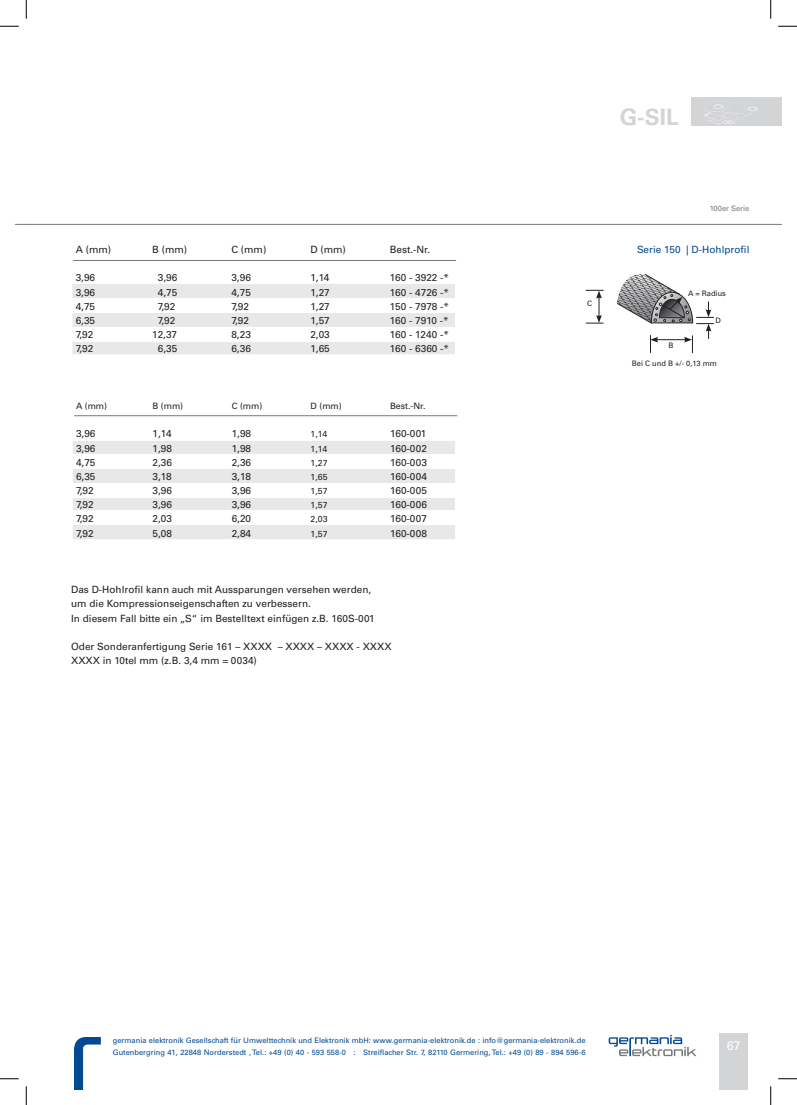
<style>
.page{position:relative;width:797px;height:1105px;background:#fff}
.page>*{position:absolute;margin:0;border:0;box-sizing:border-box;transform-origin:0 0}
.t1{font:700 22.5px "Univers LT Std";color:#d3d4d6}
.t2{font:12.5px "Univers LT Std";color:#fff}
.t3{font:10px/14.1px "Univers LT Std";color:#231f20}
.t4{font:10px "Univers LT Std";color:#014990}
.t5{font:8.75px/14.1px "Univers LT Std";color:#231f20;text-align:justify}
.t6{font:7.5px/11.2px "Univers LT Std";color:#014990}
.t7{font:7.5px "Univers LT Std";color:#231f20}
.t8{font:7.5px "Univers LT Std";color:#76787b}
</style>
<div class="page">
<hr style="left:26px;top:224px;width:755px;height:1px;background:#76787b">
<div style="left:719px;top:1033px;width:28px;height:56px;background:#d3d4d6"></div>
<img style="left:74px;top:1038px;width:27px;height:51px">
<svg style="left:608px;top:1035px;width:88px;height:21px"></svg>
<div style="left:691px;top:97px;width:90px;height:28px;background:#d3d4d6"></div>
<img style="left:703px;top:103px;width:55px;height:22px">
<div style="left:73px;top:442px;width:381px;height:97px;background:#e7e8e9"></div>
<div style="left:73px;top:441px;width:382px;height:98px;border:1px solid #e7e8e9"></div>
<div style="left:69px;top:455px;width:391px;height:14px;background:#fff"></div>
<div style="left:66px;top:483px;width:393px;height:14px;background:#fff"></div>
<div style="left:68px;top:511px;width:394px;height:14px;background:#fff"></div>
<hr style="left:74px;top:415px;width:383px;height:1px;background:#76787b">
<div style="left:73px;top:285px;width:381px;height:69px;background:#e7e8e9"></div>
<div style="left:72px;top:284px;width:383px;height:70px;border:1px solid #e7e8e9"></div>
<div style="left:69px;top:299px;width:390px;height:14px;background:#fff"></div>
<div style="left:66px;top:327px;width:393px;height:14px;background:#fff"></div>
<hr style="left:73px;top:260px;width:383px;height:1px;background:#76787b">
<svg style="left:586px;top:290px;width:17px;height:34px"></svg>
<svg style="left:617px;top:274px;width:97px;height:79px"></svg>
<svg style="left:0;top:25px;width:19px;height:2px"></svg>
<svg style="left:778px;top:25px;width:19px;height:2px"></svg>
<svg style="left:0;top:1078px;width:19px;height:1px"></svg>
<svg style="left:778px;top:1078px;width:19px;height:1px"></svg>
<svg style="left:25px;top:0;width:2px;height:19px"></svg>
<svg style="left:25px;top:1086px;width:2px;height:19px"></svg>
<svg style="left:770px;top:0;width:1px;height:19px"></svg>
<svg style="left:770px;top:1086px;width:1px;height:19px"></svg>
<h1 class="t1" style="left:619px;top:109px;width:60px">G-SIL</h1>
<p class="t8" style="left:709px;top:205px;width:41px">100er Serie</p>
<p class="t3" style="left:76px;top:243px;width:37px">A (mm)</p>
<p class="t4" style="left:637px;top:246px;width:114px">Serie 150 | D-Hohlprofil</p>
<p class="t3" style="left:76px;top:271px;width:21px">3,96<br>3,96<br>4,75<br>6,35<br>7,92<br>7,92</p>
<p class="t3" style="left:152px;top:243px;width:36px">B (mm)</p>
<p class="t3" style="left:152px;top:271px;width:27px;text-align:center">3,96<br>4,75<br>7,92<br>7,92<br>12,37<br>6,35</p>
<p class="t3" style="left:231px;top:243px;width:36px">C (mm)</p>
<p class="t3" style="left:231px;top:271px;width:21px">3,96<br>4,75<br>7,92<br>7,92<br>8,23<br>6,36</p>
<p class="t3" style="left:310px;top:243px;width:37px">D (mm)</p>
<p class="t3" style="left:310px;top:271px;width:21px;text-align:justify">1,14<br>1,27<br>1,27<br>1,57<br>2,03<br>1,65</p>
<p class="t3" style="left:390px;top:243px;width:42px">Best.-Nr.</p>
<p class="t3" style="left:390px;top:271px;width:61px;text-align:justify">160 - 3922 -* 160 - 4726 -* 150 - 7978 -* 160 - 7910 -* 160 - 1240 -* 160 - 6360 -*</p>
<p class="t7" style="left:688px;top:290px;width:39px">A = Radius</p>
<p class="t7" style="left:587px;top:301px;width:7px">C</p>
<p class="t7" style="left:715px;top:317px;width:7px">D</p>
<p class="t7" style="left:668px;top:342px;width:7px">B</p>
<p class="t7" style="left:632px;top:361px;width:87px">Bei C und B +/- 0,13 mm</p>
<p class="t5" style="left:76px;top:399px;width:33px">A (mm)</p>
<p class="t3" style="left:76px;top:427px;width:21px">3,96<br>3,96<br>4,75<br>6,35<br>7,92<br>7,92<br>7,92<br>7,92</p>
<p class="t5" style="left:152px;top:399px;width:32px">B (mm)</p>
<p class="t3" style="left:152px;top:427px;width:21px;text-align:justify">1,14<br>1,98<br>2,36<br>3,18<br>3,96<br>3,96<br>2,03<br>5,08</p>
<p class="t5" style="left:232px;top:399px;width:32px">C (mm)</p>
<p class="t3" style="left:232px;top:427px;width:21px;text-align:justify">1,98<br>1,98<br>2,36<br>3,18<br>3,96<br>3,96<br>6,20<br>2,84</p>
<p class="t5" style="left:311px;top:399px;width:33px">D (mm)</p>
<p class="t5" style="left:311px;top:428px;width:19px">1,14<br>1,14<br>1,27<br>1,65<br>1,57<br>1,57<br>2,03<br>1,57</p>
<p class="t5" style="left:390px;top:399px;width:37px">Best.-Nr.</p>
<p class="t3" style="left:390px;top:427px;width:38px;text-align:justify">160-001<br>160-002<br>160-003<br>160-004<br>160-005<br>160-006<br>160-007<br>160-008</p>
<p class="t3" style="left:71px;top:583px;width:305px">Das D-Hohlrofil kann auch mit Aussparungen versehen werden, um die Kompressionseigenschaften zu verbessern.<br>In diesem Fall bitte ein „S“ im Bestelltext einfügen z.B. 160S-001</p>
<p class="t3" style="left:71px;top:640px;width:322px">Oder Sonderanfertigung Serie 161 – XXXX – XXXX – XXXX - XXXX<br>XXXX in 10tel mm (z.B. 3,4 mm = 0034)</p>
<p class="t6" style="left:113px;top:1036px;width:474px">germania elektronik Gesellschaft für Umwelttechnik und Elektronik mbH: www.germania-elektronik.de : info@germania-elektronik.de<br>Gutenbergring 41, 22848 Norderstedt , Tel.: +49 (0) 40 - 593 558-0 : Streiflacher Str. 7, 82110 Germering, Tel.: +49 (0) 89 - 894 596-6</p>
<p class="t2" style="left:726px;top:1040px;width:15px">67</p>
</div>
